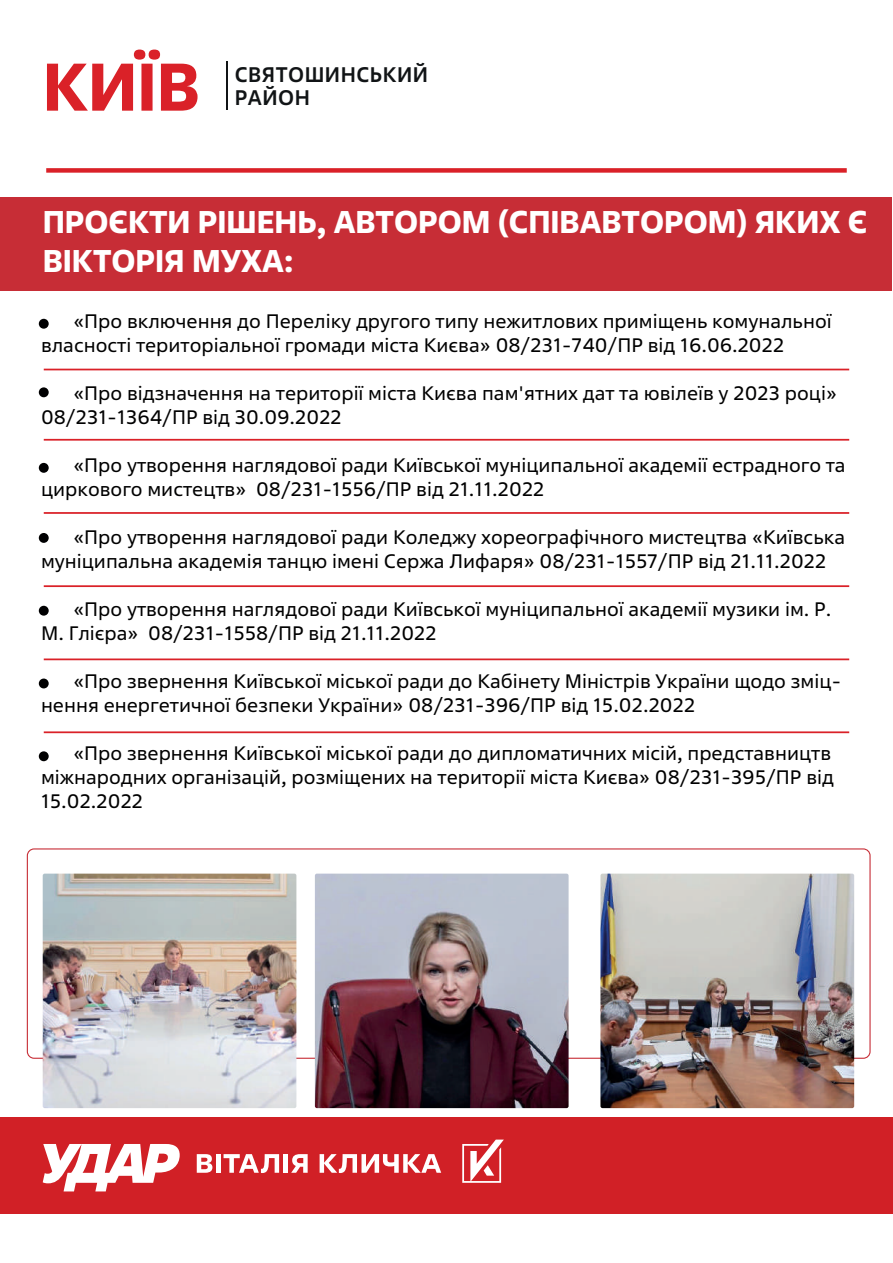
<style>
.page{position:relative;width:893px;height:1263px;background:#fff}
.page>*{position:absolute;margin:0;border:0;box-sizing:border-box;transform-origin:0 0}
.t1{font:700 67.2px "Fact";color:#da2128}
.t2{font:700 31.35px/39px "Fact";color:#fff}
.t3{font:500 21.15px/23.2px "Fact";letter-spacing:.025em;color:#111416}
.t4{font:19.5px/24px "Fact";color:#000001;scale:1.04 1}
</style>
<div class="page">
<div style="left:0;top:197px;width:892px;height:94px;background:#c72d36"></div>
<hr style="left:226px;top:62px;width:2px;height:48px;background:#111416">
<div style="left:46px;top:168px;width:801px;height:5px;background:#da2128"></div>
<div style="left:0;top:1117px;width:893px;height:96px;background:#d12026"></div>
<svg style="left:462px;top:1139px;width:42px;height:44px"></svg>
<svg style="left:43px;top:1144px;width:137px;height:47px"></svg>
<svg style="left:197px;top:1154px;width:15px;height:19px"></svg>
<div style="left:216px;top:1154px;width:5px;height:19px;background:#fff"></div>
<svg style="left:224px;top:1154px;width:55px;height:19px"></svg>
<hr style="left:284px;top:1154px;width:4px;height:19px;background:#fff">
<svg style="left:291px;top:1154px;width:17px;height:19px"></svg>
<svg style="left:320px;top:1154px;width:121px;height:19px"></svg>
<img style="left:43px;top:874px;width:253px;height:234px">
<img style="left:600px;top:874px;width:254px;height:234px">
<img style="left:315px;top:874px;width:254px;height:234px">
<hr style="left:44px;top:369px;width:805px;height:1px;background:#da2128">
<hr style="left:44px;top:439px;width:805px;height:2px;background:#da2128">
<hr style="left:44px;top:512px;width:805px;height:2px;background:#da2128">
<hr style="left:44px;top:585px;width:805px;height:2px;background:#da2128">
<hr style="left:44px;top:658px;width:805px;height:2px;background:#da2128">
<hr style="left:44px;top:731px;width:805px;height:2px;background:#da2128">
<div style="left:39px;top:319px;width:10px;height:10px;background:#000001;border-radius:50%"></div>
<div style="left:39px;top:387px;width:10px;height:10px;background:#000001;border-radius:50%"></div>
<div style="left:39px;top:463px;width:10px;height:10px;background:#000001;border-radius:50%"></div>
<div style="left:39px;top:533px;width:10px;height:10px;background:#000001;border-radius:50%"></div>
<div style="left:39px;top:606px;width:10px;height:10px;background:#000001;border-radius:50%"></div>
<div style="left:39px;top:678px;width:10px;height:10px;background:#000001;border-radius:50%"></div>
<div style="left:39px;top:751px;width:10px;height:10px;background:#000001;border-radius:50%"></div>
<h1 class="t1" style="left:43px;top:43px;width:159px">КИЇВ</h1>
<p class="t3" style="left:235px;top:62px;width:195px">СВЯТОШИНСЬКИЙ<br>РАЙОН</p>
<h2 class="t2" style="left:43px;top:201px;width:826px">ПРОЄКТИ РІШЕНЬ, АВТОРОМ (СПІВАВТОРОМ) ЯКИХ Є<br>ВІКТОРІЯ МУХА:</h2>
<p class="t4" style="left:41px;top:309px;width:762px;text-indent:32px">«Про включення до Переліку другого типу нежитлових приміщень комунальної власності територіальної громади міста Києва» 08/231-740/ПР від 16.06.2022</p>
<p class="t4" style="left:41px;top:381px;width:767px;text-indent:32px">«Про відзначення на території міста Києва пам'ятних дат та ювілеїв у 2023 році»<br>08/231-1364/ПР від 30.09.2022</p>
<p class="t4" style="left:41px;top:453px;width:775px;text-indent:32px">«Про утворення наглядової ради Київської муніципальної академії естрадного та циркового мистецтв» 08/231-1556/ПР від 21.11.2022</p>
<p class="t4" style="left:41px;top:525px;width:775px;text-indent:32px">«Про утворення наглядової ради Коледжу хореографічного мистецтва «Київська муніципальна академія танцю імені Сержа Лифаря» 08/231-1557/ПР від 21.11.2022</p>
<p class="t4" style="left:41px;top:597px;width:762px;text-indent:32px">«Про утворення наглядової ради Київської муніципальної академії музики ім. Р.<br>М. Глієра» 08/231-1558/ПР від 21.11.2022</p>
<p class="t4" style="left:41px;top:669px;width:771px;text-indent:32px">«Про звернення Київської міської ради до Кабінету Міністрів України щодо зміц&shy;нення енергетичної безпеки України» 08/231-396/ПР від 15.02.2022</p>
<p class="t4" style="left:41px;top:741px;width:764px;text-indent:32px">«Про звернення Київської міської ради до дипломатичних місій, представництв міжнародних організацій, розміщених на території міста Києва» 08/231-395/ПР від<br>15.02.2022</p>
</div>
